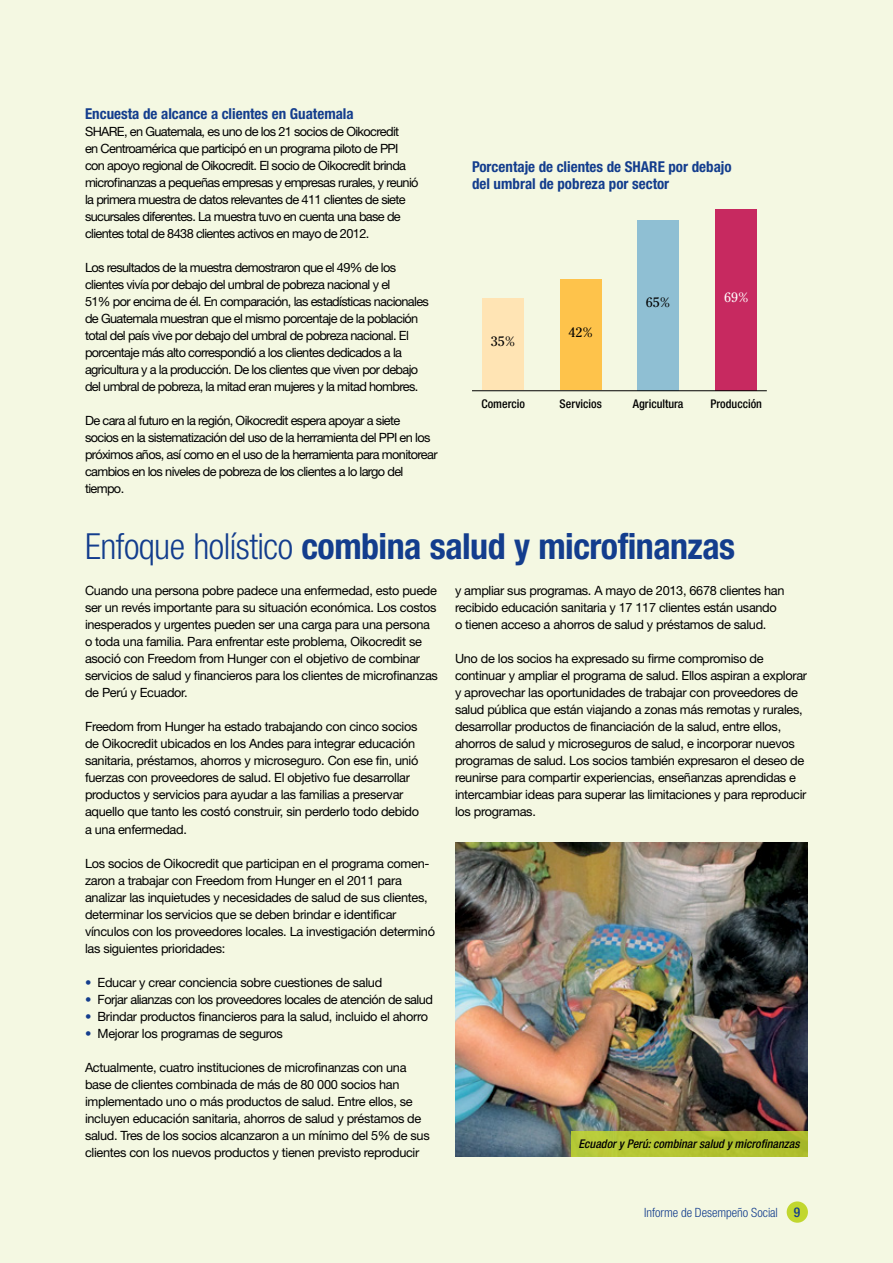
<style>
.page{position:relative;width:893px;height:1263px;background:#f4f8e2}
.page>*{position:absolute;margin:0;border:0;box-sizing:border-box;transform-origin:0 0}
.t1{font:700 condensed 36px "Helvetica Neue LT Std";letter-spacing:-.015em;color:#133d8d}
.t2{font:700 condensed 15px/16.5px "Helvetica Neue LT Std";color:#133d8d}
.t3{font:13.5px "Cheltenham Std";color:#000}
.t4{font:13.5px "Cheltenham Std";color:#fff}
.t5{font:12.75px/17px "Helvetica Neue LT Std";letter-spacing:-.025em;color:#000}
.t6{font:12.75px/17px "Helvetica Neue LT Std";letter-spacing:-.05em;color:#000}
.t7{font:300 condensed 12.75px "Helvetica Neue LT Std";color:#133d8d}
.t8{font:italic 500 condensed 12px "Helvetica Neue LT Std";color:#000}
.t9{font:500 condensed 12px "Helvetica Neue LT Std";color:#000}
.s1{font-weight:300}
.s2{color:#133d8d}
.s3{font-weight:500;font-size:13.5px}
</style>
<div class="page">
<div style="left:787px;top:1201px;width:21px;height:22px;background:#c1d72f;border-radius:50%"></div>
<img style="left:455px;top:842px;width:353px;height:315px">
<div style="left:571px;top:1131px;width:237px;height:26px;background:#b4c432"></div>
<div style="left:715px;top:209px;width:42px;height:181px;background:#c72960"></div>
<div style="left:637px;top:220px;width:42px;height:170px;background:#8fbfd3"></div>
<div style="left:560px;top:279px;width:42px;height:111px;background:#fec34b"></div>
<div style="left:482px;top:298px;width:42px;height:92px;background:#ffe4b4"></div>
<hr style="left:472px;top:390px;width:295px;height:1px;background:#000">
<p class="t2" style="left:85px;top:105px;width:270px">Encuesta de alcance a clientes en Guatemala</p>
<p class="t6" style="left:85px;top:123px;width:335px">SHARE, en Guatemala, es uno de los 21 socios de Oikocredit<br>en Centroamérica que participó en un programa piloto de PPI con apoyo regional de Oikocredit. El socio de Oikocredit brinda microfinanzas a pequeñas empresas y empresas rurales, y reunió la primera muestra de datos relevantes de 411 clientes de siete sucursales diferentes. La muestra tuvo en cuenta una base de clientes total de 8438 clientes activos en mayo de 2012.</p>
<p class="t6" style="left:85px;top:259px;width:345px">Los resultados de la muestra demostraron que el 49% de los clientes vivía por debajo del umbral de pobreza nacional y el<br>51% por encima de él. En comparación, las estadísticas nacionales de Guatemala muestran que el mismo porcentaje de la población total del país vive por debajo del umbral de pobreza nacional. El porcentaje más alto correspondió a los clientes dedicados a la agricultura y a la producción. De los clientes que viven por debajo del umbral de pobreza, la mitad eran mujeres y la mitad hombres.</p>
<p class="t6" style="left:85px;top:412px;width:354px">De cara al futuro en la región, Oikocredit espera apoyar a siete<br>socios en la sistematización del uso de la herramienta del PPI en los próximos años, así como en el uso de la herramienta para monitorear cambios en los niveles de pobreza de los clientes a lo largo del tiempo.</p>
<p class="t2" style="left:472px;top:159px;width:261px">Porcentaje de clientes de SHARE por debajo del umbral de pobreza por sector</p>
<p class="t3" style="left:491px;top:334px;width:26px">35%</p>
<p class="t3" style="left:568px;top:324px;width:26px">42%</p>
<p class="t9" style="left:481px;top:397px;width:45px">Comercio</p>
<p class="t9" style="left:560px;top:397px;width:44px">Servicios</p>
<p class="t3" style="left:646px;top:294px;width:26px">65%</p>
<p class="t4" style="left:724px;top:289px;width:26px">69%</p>
<p class="t9" style="left:633px;top:397px;width:52px">Agricultura</p>
<p class="t9" style="left:710px;top:397px;width:53px">Producción</p>
<h1 class="t1" style="left:85px;top:525px;width:652px"><span class="s1">Enfoque holístico</span> combina salud y microfinanzas</h1>
<p class="t5" style="left:455px;top:582px;width:331px">y ampliar sus programas. A mayo de 2013, 6678 clientes han recibido educación sanitaria y 17 117 clientes están usando o tienen acceso a ahorros de salud y préstamos de salud.</p>
<p class="t5" style="left:455px;top:650px;width:354px">Uno de los socios ha expresado su firme compromiso de continuar y ampliar el programa de salud. Ellos aspiran a explorar y aprovechar las oportunidades de trabajar con proveedores de salud pública que están viajando a zonas más remotas y rurales, desarrollar productos de financiación de la salud, entre ellos, ahorros de salud y microseguros de salud, e incorporar nuevos programas de salud. Los socios también expresaron el deseo de reunirse para compartir experiencias, enseñanzas aprendidas e intercambiar ideas para superar las limitaciones y para reproducir los programas.</p>
<p class="t5" style="left:85px;top:582px;width:354px">Cuando una persona pobre padece una enfermedad, esto puede ser un revés importante para su situación económica. Los costos inesperados y urgentes pueden ser una carga para una persona o toda una familia. Para enfrentar este problema, Oikocredit se asoció con Freedom from Hunger con el objetivo de combinar servicios de salud y financieros para los clientes de microfinanzas de Perú y Ecuador.</p>
<p class="t5" style="left:85px;top:718px;width:336px">Freedom from Hunger ha estado trabajando con cinco socios de Oikocredit ubicados en los Andes para integrar educación sanitaria, préstamos, ahorros y microseguro. Con ese fin, unió fuerzas con proveedores de salud. El objetivo fue desarrollar productos y servicios para ayudar a las familias a preservar aquello que tanto les costó construir, sin perderlo todo debido a una enfermedad.</p>
<p class="t5" style="left:85px;top:854px;width:351px">Los socios de Oikocredit que participan en el programa comen&shy;zaron a trabajar con Freedom from Hunger en el 2011 para analizar las inquietudes y necesidades de salud de sus clientes, determinar los servicios que se deben brindar e identificar vínculos con los proveedores locales. La investigación determinó las siguientes prioridades:</p>
<p class="t5" style="left:85px;top:973px;width:299px"><span class="s2">•</span> Educar y crear conciencia sobre cuestiones de salud</p>
<p class="t5" style="left:85px;top:990px;width:350px"><span class="s2">•</span> Forjar alianzas con los proveedores locales de atención de salud</p>
<p class="t5" style="left:85px;top:1007px;width:344px"><span class="s2">•</span> Brindar productos financieros para la salud, incluido el ahorro</p>
<p class="t5" style="left:85px;top:1024px;width:199px"><span class="s2">•</span> Mejorar los programas de seguros</p>
<p class="t5" style="left:85px;top:1058px;width:346px">Actualmente, cuatro instituciones de microfinanzas con una base de clientes combinada de más de 80 000 socios han implementado uno o más productos de salud. Entre ellos, se incluyen educación sanitaria, ahorros de salud y préstamos de salud. Tres de los socios alcanzaron a un mínimo del 5% de sus clientes con los nuevos productos y tienen previsto reproducir</p>
<p class="t8" style="left:578px;top:1137px;width:222px">Ecuador y Perú: combinar salud y microfinanzas</p>
<p class="t7" style="left:644px;top:1205px;width:158px">Informe de Desempeño Social <span class="s3">9</span></p>
</div>
